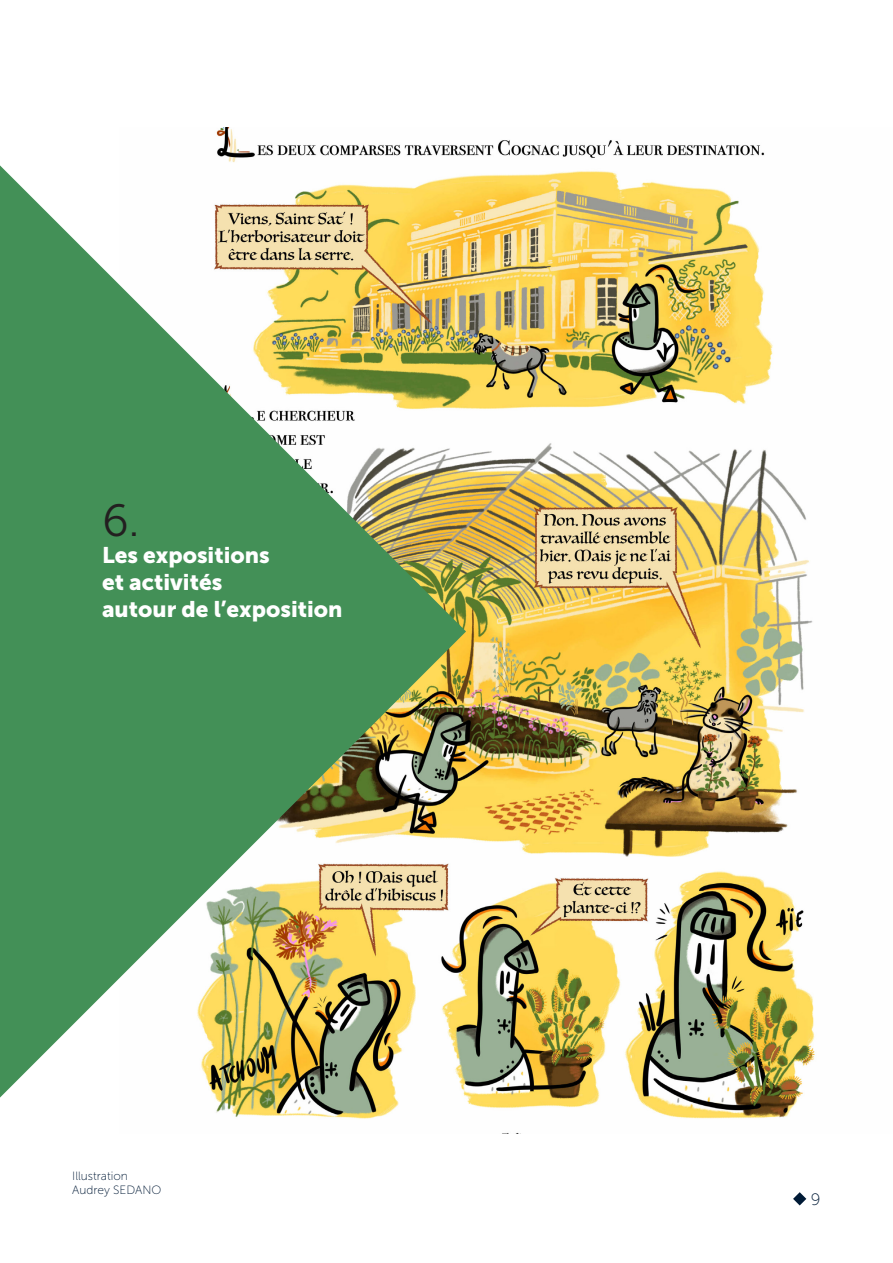
<style>
.page{position:relative;width:893px;height:1263px;background:#fff}
.page>*{position:absolute;margin:0;border:0;box-sizing:border-box;transform-origin:0 0}
.t1{font:45px "Museo Sans 300";color:#231f20}
.t2{font:22.5px/27px "Museo Sans 900";color:#fff}
.t3{font:16.5px "Museo Sans 100";color:#001a36}
.t4{font:12px/14.4px "Museo Sans 100";color:#001a36}
</style>
<div class="page">
<img style="left:215px;top:127px;width:600px;height:992px">
<svg style="left:0;top:165px;width:466px;height:932px;fill:#439057"></svg>
<svg style="left:793px;top:1192px;width:13px;height:13px"></svg>
<h1 class="t1" style="left:102px;top:496px;width:39px">6.</h1>
<p class="t2" style="left:102px;top:541px;width:242px">Les expositions<br>et activités<br>autour de l’exposition</p>
<p class="t4" style="left:72px;top:1169px;width:91px">Illustration<br>Audrey SEDANO</p>
<p class="t3" style="left:811px;top:1190px;width:11px">9</p>
</div>
